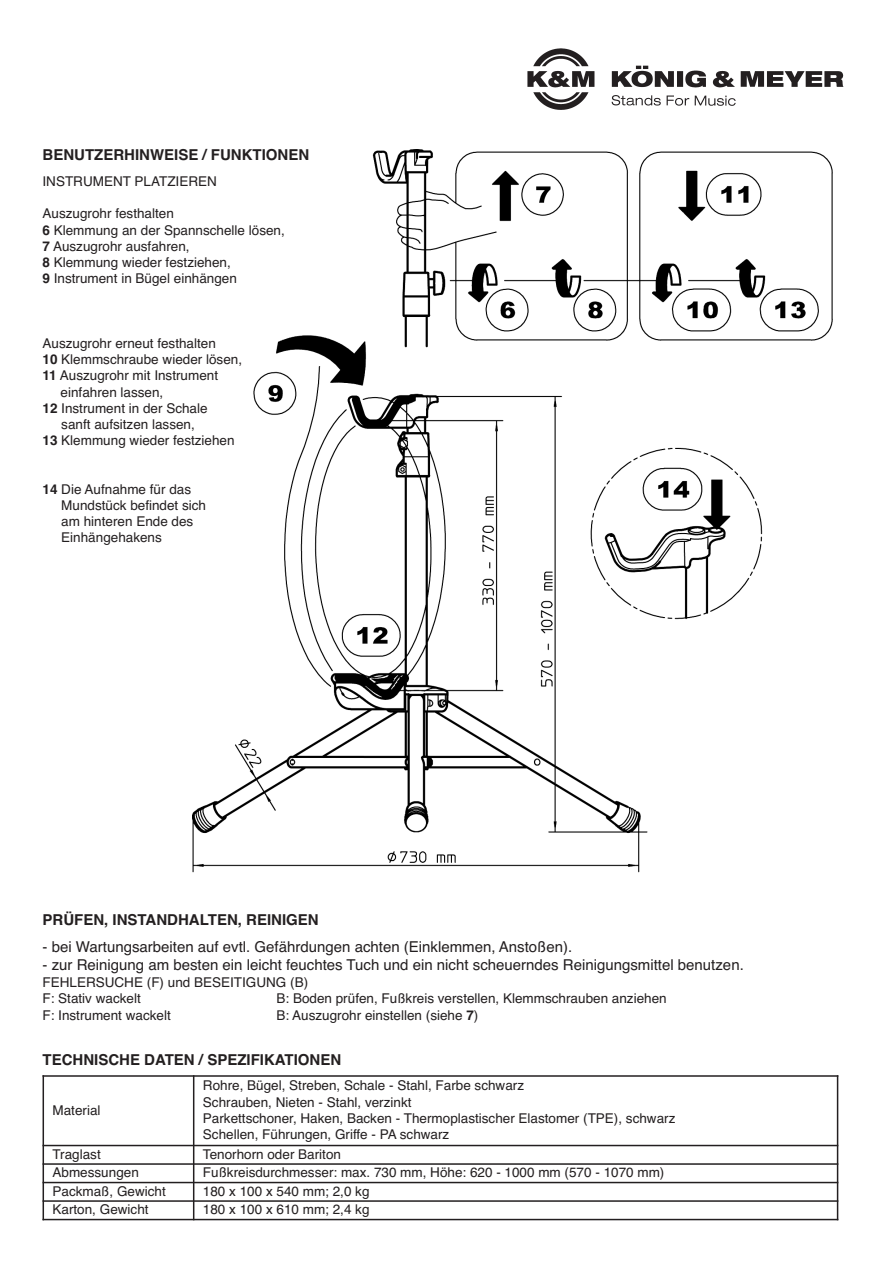
<style>
.page{position:relative;width:893px;height:1263px;background:#fff}
.page>*{position:absolute;margin:0;border:0;box-sizing:border-box;transform-origin:0 0}
.t1{font:15px "Helvetica";color:#231f20}
.t2{font:700 15px "Helvetica";color:#231f20}
.t3{font:13.5px/16.2px "Helvetica";color:#231f20}
.s1{font-weight:700}
.s2{font-weight:700;color:#fff}
</style>
<div class="page">
<img style="left:193px;top:150px;width:639px;height:723px">
<hr style="left:43px;top:1075px;width:1px;height:145px;background:#231f20">
<hr style="left:193px;top:1075px;width:1px;height:145px;background:#231f20">
<hr style="left:836px;top:1075px;width:2px;height:145px;background:#231f20">
<hr style="left:43px;top:1075px;width:795px;height:2px;background:#231f20">
<hr style="left:43px;top:1145px;width:795px;height:1px;background:#231f20">
<hr style="left:43px;top:1163px;width:795px;height:2px;background:#231f20">
<hr style="left:43px;top:1182px;width:795px;height:1px;background:#231f20">
<hr style="left:43px;top:1200px;width:795px;height:2px;background:#231f20">
<hr style="left:43px;top:1219px;width:795px;height:1px;background:#231f20">
<img style="left:527px;top:48px;width:317px;height:61px">
<p class="t2" style="left:43px;top:149px;width:268px">BENUTZERHINWEISE / FUNKTIONEN</p>
<p class="t3" style="left:43px;top:174px;width:176px">INSTRUMENT PLATZIEREN</p>
<p class="t3" style="left:43px;top:207px;width:244px">Auszugrohr festhalten<br><span class="s1">6</span> Klemmung an der Spannschelle lösen,<br><span class="s1">7</span> Auszugrohr ausfahren,<br><span class="s1">8</span> Klemmung wieder festziehen,<br><span class="s1">9</span> Instrument in Bügel einhängen</p>
<p class="t3" style="left:43px;top:336px;width:201px">Auszugrohr erneut festhalten<br><span class="s1">10</span> Klemmschraube wieder lösen,<br><span class="s1">11</span> Auszugrohr mit Instrument<br><span class="s2">11</span> einfahren lassen,<br><span class="s1">12</span> Instrument in der Schale<br><span class="s2">12</span> sanft aufsitzen lassen,<br><span class="s1">13</span> Klemmung wieder festziehen</p>
<p class="t3" style="left:43px;top:482px;width:165px"><span class="s1">14</span> Die Aufnahme für das<br><span class="s2">14</span> Mundstück befindet sich<br><span class="s2">14</span> am hinteren Ende des<br><span class="s2">14</span> Einhängehakens</p>
<p class="t2" style="left:43px;top:915px;width:278px">PRÜFEN, INSTANDHALTEN, REINIGEN</p>
<p class="t1" style="left:43px;top:942px;width:531px">- bei Wartungsarbeiten auf evtl. Gefährdungen achten (Einklemmen, Anstoßen).</p>
<p class="t1" style="left:43px;top:960px;width:702px">- zur Reinigung am besten ein leicht feuchtes Tuch und ein nicht scheuerndes Reinigungsmittel benutzen.</p>
<p class="t3" style="left:43px;top:976px;width:267px">FEHLERSUCHE (F) und BESEITIGUNG (B)<br>F: Stativ wackelt</p>
<p class="t3" style="left:276px;top:992px;width:392px">B: Boden prüfen, Fußkreis verstellen, Klemmschrauben anziehen</p>
<p class="t3" style="left:43px;top:1008px;width:130px">F: Instrument wackelt</p>
<p class="t3" style="left:276px;top:1008px;width:203px">B: Auszugrohr einstellen (siehe <span class="s1">7</span>)</p>
<p class="t2" style="left:43px;top:1054px;width:300px">TECHNISCHE DATEN / SPEZIFIKATIONEN</p>
<p class="t3" style="left:53px;top:1103px;width:49px">Material</p>
<p class="t3" style="left:203px;top:1079px;width:474px">Rohre, Bügel, Streben, Schale - Stahl, Farbe schwarz<br>Schrauben, Nieten - Stahl, verzinkt<br>Parkettschoner, Haken, Backen - Thermoplastischer Elastomer (TPE), schwarz Schellen, Führungen, Griffe - PA schwarz</p>
<p class="t3" style="left:53px;top:1147px;width:50px">Traglast</p>
<p class="t3" style="left:203px;top:1147px;width:139px">Tenorhorn oder Bariton</p>
<p class="t3" style="left:53px;top:1166px;width:88px">Abmessungen</p>
<p class="t3" style="left:203px;top:1166px;width:463px">Fußkreisdurchmesser: max. 730 mm, Höhe: 620 - 1000 mm (570 - 1070 mm)</p>
<p class="t3" style="left:53px;top:1184px;width:115px">Packmaß, Gewicht</p>
<p class="t3" style="left:203px;top:1184px;width:168px">180 x 100 x 540 mm; 2,0 kg</p>
<p class="t3" style="left:53px;top:1203px;width:98px">Karton, Gewicht</p>
<p class="t3" style="left:203px;top:1203px;width:168px">180 x 100 x 610 mm; 2,4 kg</p>
</div>
